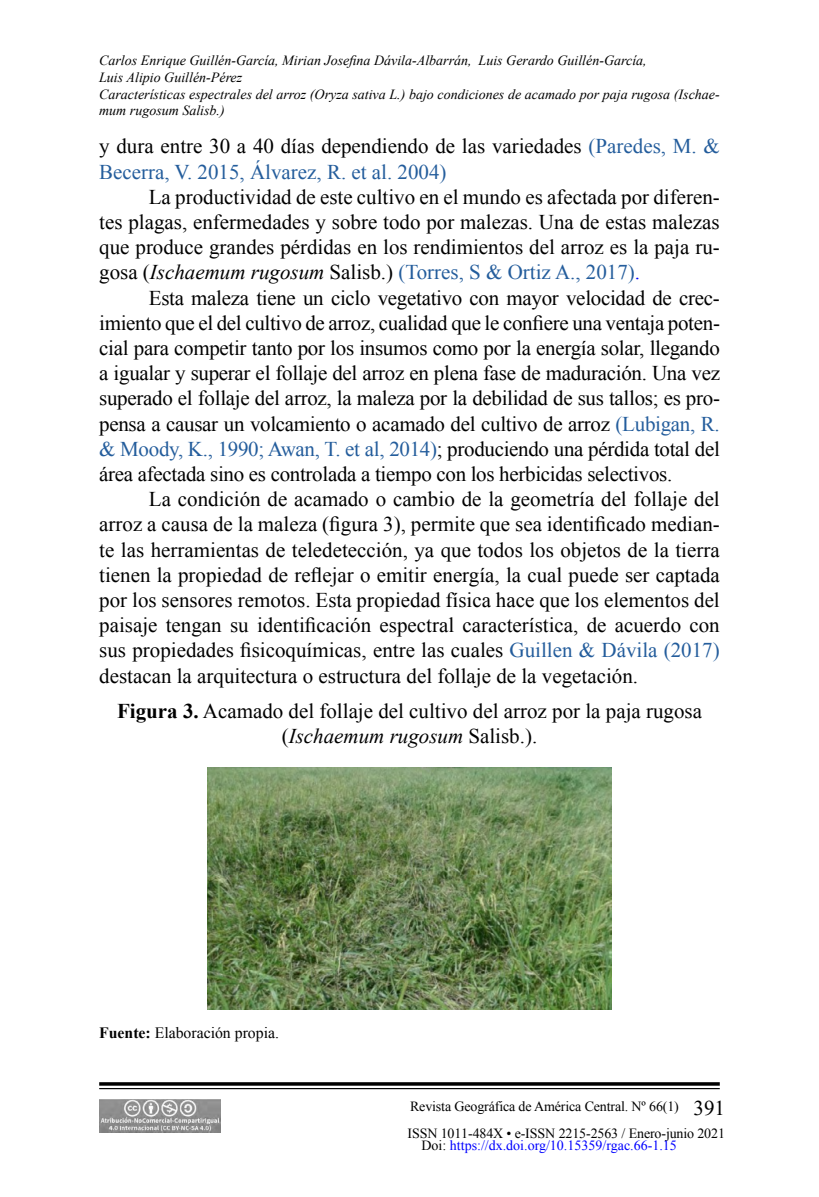
<style>
.page{position:relative;width:819px;height:1197px;background:#fff}
.page>*{position:absolute;margin:0;border:0;box-sizing:border-box;transform-origin:0 0}
.t1{font:21px/25.2px "Times New Roman";color:#000;text-align:justify}
.t2{font:21px/25.2px "Times New Roman";color:#245d9c}
.t3{font:15.75px "Times New Roman";color:#000}
.t4{font:italic 14px/16.8px "Times New Roman";color:#000}
.t5{font:14px/27.1px "Times New Roman";letter-spacing:-.01em;color:#000}
.t6{font:14px "Times New Roman";color:#00f}
.s1{color:#000}
.s2{font-style:italic}
.s3{color:#245d9c}
.s4{color:#00f}
.s5{font-weight:700}
.s6{font-size:21px}
</style>
<div class="page">
<svg style="left:99px;top:1082px;width:621px;height:4px;background:#1f1f1f"></svg>
<hr style="left:99px;top:1088px;width:621px;height:1px;background:#000">
<img style="left:99px;top:1099px;width:121px;height:34px">
<img style="left:207px;top:767px;width:405px;height:242px">
<p class="t4" style="left:99px;top:52px;width:622px">Carlos Enrique Guillén-García, Mirian Josefina Dávila-Albarrán, Luis Gerardo Guillén-García,<br>Luis Alipio Guillén-Pérez<br>Características espectrales del arroz (Oryza sativa L.) bajo condiciones de acamado por paja rugosa (Ischae&shy;mum rugosum Salisb.)</p>
<p class="t2" style="left:99px;top:134px;width:622px"><span class="s1">y dura entre 30 a 40 días dependiendo de las variedades</span> (Paredes, M. &amp;<br>Becerra, V. 2015, Álvarez, R. et al. 2004)</p>
<p class="t1" style="left:99px;top:184px;width:622px;text-indent:50px">La productividad de este cultivo en el mundo es afectada por diferen&shy;tes plagas, enfermedades y sobre todo por malezas. Una de estas malezas que produce grandes pérdidas en los rendimientos del arroz es la paja ru&shy;gosa (<span class="s2">Ischaemum rugosum</span> Salisb.) <span class="s3">(Torres, S &amp; Ortiz A., 2017)</span><span class="s4">.</span></p>
<p class="t1" style="left:99px;top:285px;width:622px;text-indent:50px">Esta maleza tiene un ciclo vegetativo con mayor velocidad de crec&shy;imiento que el del cultivo de arroz, cualidad que le confiere una ventaja poten&shy;cial para competir tanto por los insumos como por la energía solar, llegando a igualar y superar el follaje del arroz en plena fase de maduración. Una vez superado el follaje del arroz, la maleza por la debilidad de sus tallos; es pro&shy;pensa a causar un volcamiento o acamado del cultivo de arroz <span class="s3">(Lubigan, R. &amp; Moody, K., 1990; Awan, T. et al, 2014)</span>; produciendo una pérdida total del área afectada sino es controlada a tiempo con los herbicidas selectivos.</p>
<p class="t1" style="left:99px;top:486px;width:622px;text-indent:50px">La condición de acamado o cambio de la geometría del follaje del arroz a causa de la maleza (figura 3), permite que sea identificado median&shy;te las herramientas de teledetección, ya que todos los objetos de la tierra tienen la propiedad de reflejar o emitir energía, la cual puede ser captada por los sensores remotos. Esta propiedad física hace que los elementos del paisaje tengan su identificación espectral característica, de acuerdo con sus propiedades fisicoquímicas, entre las cuales <span class="s3">Guillen &amp; Dávila (2017) </span>destacan la arquitectura o estructura del follaje de la vegetación.</p>
<p class="t1" style="left:117px;top:698px;width:586px;text-align:center"><span class="s5">Figura 3.</span> Acamado del follaje del cultivo del arroz por la paja rugosa (<span class="s2">Ischaemum rugosum</span> Salisb.).</p>
<p class="t3" style="left:99px;top:1022px;width:181px"><span class="s5">Fuente:</span> Elaboración propia.</p>
<p class="t5" style="left:408px;top:1092px;width:319px">Revista Geográfica de América Central. Nº 66(1) <span class="s6">391<br></span>ISSN 1011-484X • e-ISSN 2215-2563 / Enero-junio 2021</p>
<p class="t6" style="left:422px;top:1136px;width:257px"><span class="s1">Doi:</span> https://dx.doi.org/10.15359/rgac.66-1.15</p>
</div>
